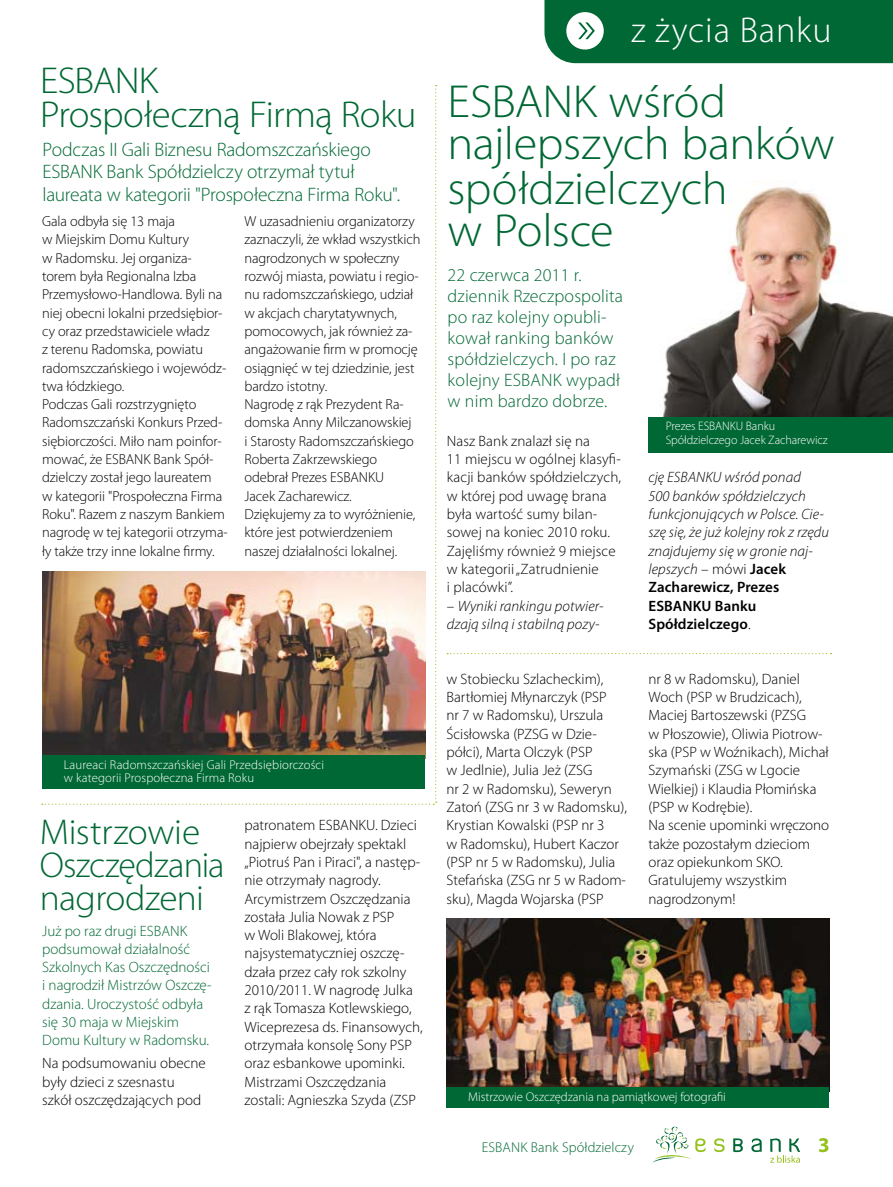
<style>
.page{position:relative;width:893px;height:1187px;background:#fff}
.page>*{position:absolute;margin:0;border:0;box-sizing:border-box;transform-origin:0 0}
.t1{font:300 46.5px/43.5px "Myriad Pro";letter-spacing:-.01em;color:#006834;scale:1.04 1}
.t2{font:300 37.5px/34.5px "Myriad Pro";letter-spacing:-.025em;color:#006834;scale:1.04 1}
.t3{font:300 36px/33px "Myriad Pro";letter-spacing:-.015em;color:#006834;scale:1.04 1}
.t4{font:300 36px "Myriad Pro";letter-spacing:.025em;color:#fff}
.t5{font:700 21px "Myriad Pro";color:#94c11c}
.t6{font:300 19.5px/22.5px "Myriad Pro";letter-spacing:-.01em;color:#006834}
.t7{font:300 18px/21px "Myriad Pro";letter-spacing:.01em;color:#006834}
.t8{font:300 15px/18.3px "Myriad Pro";color:#000}
.t9{font:italic 300 15px/18.3px "Myriad Pro";letter-spacing:.005em;color:#000}
.t10{font:300 15px/18px "Myriad Pro";color:#006834}
.t11{font:300 14.55px/18.3px "Myriad Pro";letter-spacing:-.005em;color:#000}
.t12{font:300 14.25px "Myriad Pro";letter-spacing:.01em;color:#006834}
.t13{font:300 12.75px/13.5px "Myriad Pro";letter-spacing:.01em;color:#fff}
.t14{font:300 12.3px/13.5px "Myriad Pro";letter-spacing:-.005em;color:#fff}
.s1{font-style:normal}
.s2{font-weight:600;font-style:normal}
</style>
<div class="page">
<svg style="left:653px;top:1126px;width:53px;height:36px"></svg>
<svg style="left:714px;top:1138px;width:11px;height:13px"></svg>
<svg style="left:733px;top:1138px;width:10px;height:13px"></svg>
<svg style="left:751px;top:1138px;width:11px;height:13px"></svg>
<svg style="left:770px;top:1138px;width:30px;height:24px"></svg>
<img style="left:446px;top:918px;width:383px;height:172px">
<img style="left:662px;top:180px;width:231px;height:237px">
<div style="left:544px;top:0;width:349px;height:63px;background:#006834"></div>
<svg style="left:447px;top:653px;width:384px;height:1px"></svg>
<svg style="left:42px;top:85px;width:395px;height:719px"></svg>
<div style="left:649px;top:417px;width:244px;height:36px;background:#006834"></div>
<div style="left:447px;top:1086px;width:382px;height:21px;background:#006834"></div>
<img style="left:42px;top:571px;width:383px;height:187px">
<div style="left:43px;top:755px;width:382px;height:33px;background:#006834"></div>
<h3 class="t4" style="left:631px;top:10px;width:202px">z życia Banku</h3>
<h2 class="t2" style="left:40px;top:64px;width:661px">ESBANK<br>Prospołeczną Firmą Roku <sup>ESBANK</sup> <sup>wśród</sup></h2>
<h1 class="t1" style="left:447px;top:123px;width:374px">najlepszych banków spółdzielczych<br>w Polsce</h1>
<h3 class="t6" style="left:43px;top:138px;width:359px">Podczas II Gali Biznesu Radomszczańskiego<br>ESBANK Bank Spółdzielczy otrzymał tytuł laureata w kategorii "Prospołeczna Firma Roku".</h3>
<p class="t11" style="left:42px;top:212px;width:187px">Gala odbyła się 13 maja<br>w Miejskim Domu Kultury<br>w Radomsku. Jej organiza&shy;torem była Regionalna Izba<br>Przemysłowo-Handlowa. Byli na niej obecni lokalni przedsiębior&shy;cy oraz przedstawiciele władz<br>z terenu Radomska, powiatu radomszczańskiego i wojewódz&shy;twa łódzkiego.<br>Podczas Gali rozstrzygnięto<br>Radomszczański Konkurs Przed&shy;siębiorczości. Miło nam poinfor&shy;mować, że ESBANK Bank Spół&shy;dzielczy został jego laureatem<br>w kategorii "Prospołeczna Firma<br>Roku". Razem z naszym Bankiem nagrodę w tej kategorii otrzyma&shy;ły także trzy inne lokalne firmy.</p>
<p class="t11" style="left:244px;top:212px;width:178px">W uzasadnieniu organizatorzy zaznaczyli, że wkład wszystkich nagrodzonych w społeczny rozwój miasta, powiatu i regio&shy;nu radomszczańskiego, udział w akcjach charytatywnych, pomocowych, jak również za&shy;angażowanie firm w promocję osiągnięć w tej dziedzinie, jest bardzo istotny.<br>Nagrodę z rąk Prezydent Ra&shy;domska Anny Milczanowskiej<br>i Starosty Radomszczańskiego<br>Roberta Zakrzewskiego odebrał Prezes ESBANKU<br>Jacek Zacharewicz.<br>Dziękujemy za to wyróżnienie, które jest potwierdzeniem naszej działalności lokalnej.</p>
<p class="t7" style="left:448px;top:264px;width:177px">22 czerwca 2011 r. dziennik Rzeczpospolita po raz kolejny opubli&shy;kował ranking banków spółdzielczych. I po raz kolejny ESBANK wypadł w nim bardzo dobrze.</p>
<p class="t8" style="left:447px;top:432px;width:176px">Nasz Bank znalazł się na<br>11 miejscu w ogólnej klasyfi&shy;kacji banków spółdzielczych, w której pod uwagę brana była wartość sumy bilan&shy;sowej na koniec 2010 roku.<br>Zajęliśmy również 9 miejsce w kategorii „Zatrudnienie<br>i placówki”.</p>
<p class="t9" style="left:447px;top:596px;width:158px"><span class="s1">–</span> Wyniki rankingu potwier&shy;dzają silną i stabilną pozy-</p>
<p class="t14" style="left:666px;top:419px;width:163px">Prezes ESBANKU Banku<br>Spółdzielczego Jacek Zacharewicz</p>
<p class="t9" style="left:648px;top:468px;width:182px">cję ESBANKU wśród ponad<br>500 banków spółdzielczych funkcjonujących w Polsce. Cie&shy;szę się, że już kolejny rok z rzędu znajdujemy się w gronie naj&shy;lepszych <span class="s1">– mówi</span> <span class="s2">Jacek<br>Zacharewicz, Prezes<br>ESBANKU Banku<br>Spółdzielczego</span><span class="s1">.</span></p>
<p class="t13" style="left:64px;top:757px;width:262px">Laureaci Radomszczańskiej Gali Przedsiębiorczości w kategorii Prospołeczna Firma Roku</p>
<h3 class="t3" style="left:40px;top:815px;width:179px">Mistrzowie<br>Oszczędzania nagrodzeni</h3>
<p class="t10" style="left:42px;top:922px;width:171px">Już po raz drugi ESBANK podsumował działalność<br>Szkolnych Kas Oszczędności i nagrodził Mistrzów Oszczę&shy;dzania. Uroczystość odbyła się 30 maja w Miejskim<br>Domu Kultury w Radomsku.</p>
<p class="t8" style="left:42px;top:1054px;width:165px">Na podsumowaniu obecne były dzieci z szesnastu szkół oszczędzających pod</p>
<p class="t8" style="left:244px;top:816px;width:180px">patronatem ESBANKU. Dzieci najpierw obejrzały spektakl „Piotruś Pan i Piraci", a następ&shy;nie otrzymały nagrody.<br>Arcymistrzem Oszczędzania została Julia Nowak z PSP<br>w Woli Blakowej, która najsystematyczniej oszczę&shy;dzała przez cały rok szkolny<br>2010/2011. W nagrodę Julka z rąk Tomasza Kotlewskiego,<br>Wiceprezesa ds. Finansowych, otrzymała konsolę Sony PSP oraz esbankowe upominki.<br>Mistrzami Oszczędzania zostali: Agnieszka Szyda (ZSP</p>
<p class="t8" style="left:446px;top:669px;width:182px">w Stobiecku Szlacheckim),<br>Bartłomiej Młynarczyk (PSP<br>nr 7 w Radomsku), Urszula<br>Ścisłowska (PZSG w Dzie&shy;półci), Marta Olczyk (PSP<br>w Jedlnie), Julia Jeż (ZSG<br>nr 2 w Radomsku), Seweryn<br>Zatoń (ZSG nr 3 w Radomsku),<br>Krystian Kowalski (PSP nr 3<br>w Radomsku), Hubert Kaczor (PSP nr 5 w Radomsku), Julia<br>Stefańska (ZSG nr 5 w Radom&shy;sku), Magda Wojarska (PSP</p>
<p class="t8" style="left:648px;top:669px;width:182px">nr 8 w Radomsku), Daniel<br>Woch (PSP w Brudzicach),<br>Maciej Bartoszewski (PZSG<br>w Płoszowie), Oliwia Piotrow&shy;ska (PSP w Woźnikach), Michał<br>Szymański (ZSG w Lgocie<br>Wielkiej) i Klaudia Płomińska (PSP w Kodrębie).<br>Na scenie upominki wręczono także pozostałym dzieciom oraz opiekunkom SKO.<br>Gratulujemy wszystkim nagrodzonym!</p>
<p class="t13" style="left:468px;top:1089px;width:259px">Mistrzowie Oszczędzania na pamiątkowej fotografii</p>
<p class="t12" style="left:482px;top:1139px;width:154px">ESBANK Bank Spółdzielczy</p>
<h3 class="t5" style="left:818px;top:1131px;width:13px">3</h3>
</div>
